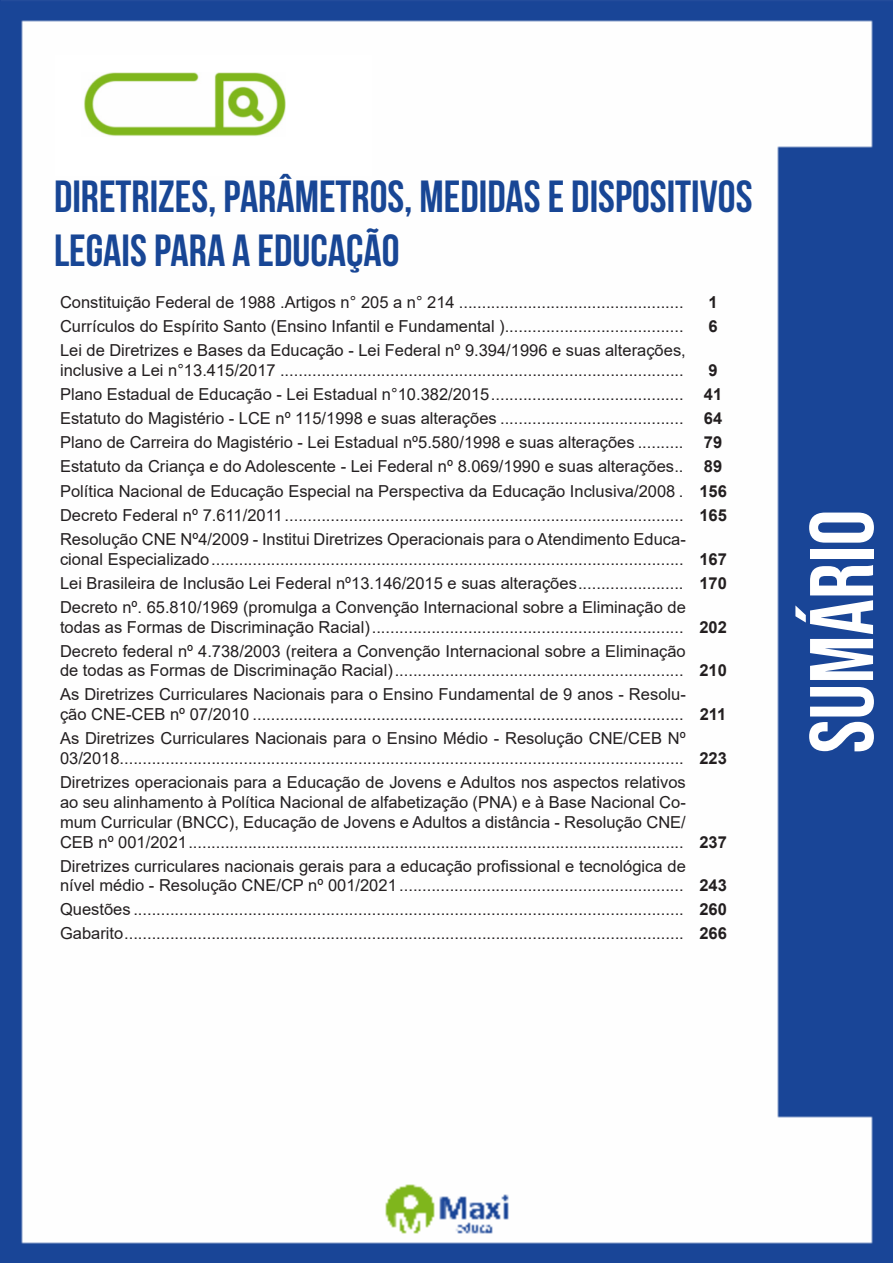
<style>
.page{position:relative;width:893px;height:1263px;background:#fff}
.page>*{position:absolute;margin:0;border:0;box-sizing:border-box;transform-origin:0 0}
.t1{font:90px "Bebas Neue";color:#fff}
.t2{font:700 45px "Bebas Neue";color:#184695}
.ALTERNATIVAS{font:16.5px/19.8px "Arial";color:#231f20}
.INDICE{font:700 16.5px "Arial";color:#231f20}
</style>
<div class="page">
<img style="left:0;top:0;width:893px;height:1263px">
<div style="left:55px;top:55px;width:317px;height:121px;background:#fff"></div>
<img style="left:84px;top:72px;width:201px;height:64px">
<p class="t2" style="left:54px;top:172px;width:700px">DIRETRIZES, PARÂMETROS, MEDIDAS E DISPOSITIVOS</p>
<p class="t2" style="left:54px;top:226px;width:347px">LEGAIS PARA A EDUCAÇÃO</p>
<p class="ALTERNATIVAS" style="left:60px;top:292px;width:625px">Constituição Federal de 1988 .Artigos n° 205 a n° 214 .................................................</p>
<p class="INDICE" style="left:708px;top:290px;width:11px">1</p>
<p class="ALTERNATIVAS" style="left:60px;top:316px;width:625px">Currículos do Espírito Santo (Ensino Infantil e Fundamental ).......................................</p>
<p class="INDICE" style="left:708px;top:314px;width:11px">6</p>
<p class="ALTERNATIVAS" style="left:60px;top:340px;width:627px">Lei de Diretrizes e Bases da Educação - Lei Federal nº 9.394/1996 e suas alterações, inclusive a Lei n°13.415/2017 ........................................................................................</p>
<p class="INDICE" style="left:708px;top:358px;width:11px">9</p>
<p class="ALTERNATIVAS" style="left:60px;top:384px;width:625px">Plano Estadual de Educação - Lei Estadual n°10.382/2015..........................................</p>
<p class="INDICE" style="left:704px;top:382px;width:20px">41</p>
<p class="ALTERNATIVAS" style="left:60px;top:408px;width:625px">Estatuto do Magistério - LCE nº 115/1998 e suas alterações ........................................</p>
<p class="INDICE" style="left:704px;top:406px;width:20px">64</p>
<p class="ALTERNATIVAS" style="left:60px;top:432px;width:625px">Plano de Carreira do Magistério - Lei Estadual nº5.580/1998 e suas alterações ..........</p>
<p class="INDICE" style="left:704px;top:430px;width:20px">79</p>
<p class="ALTERNATIVAS" style="left:60px;top:456px;width:625px">Estatuto da Criança e do Adolescente - Lei Federal nº 8.069/1990 e suas alterações..</p>
<p class="INDICE" style="left:704px;top:454px;width:20px">89</p>
<p class="ALTERNATIVAS" style="left:60px;top:481px;width:625px">Política Nacional de Educação Especial na Perspectiva da Educação Inclusiva/2008 .</p>
<p class="INDICE" style="left:699px;top:479px;width:29px">156</p>
<p class="ALTERNATIVAS" style="left:60px;top:505px;width:625px">Decreto Federal nº 7.611/2011.......................................................................................</p>
<p class="INDICE" style="left:699px;top:503px;width:29px">165</p>
<p class="ALTERNATIVAS" style="left:60px;top:529px;width:627px">Resolução CNE Nº4/2009 - Institui Diretrizes Operacionais para o Atendimento Educa&shy;cional Especializado.......................................................................................................</p>
<p class="INDICE" style="left:699px;top:547px;width:29px">167</p>
<p class="ALTERNATIVAS" style="left:60px;top:573px;width:625px">Lei Brasileira de Inclusão Lei Federal nº13.146/2015 e suas alterações.......................</p>
<p class="INDICE" style="left:699px;top:571px;width:29px">170</p>
<p class="ALTERNATIVAS" style="left:60px;top:597px;width:627px">Decreto nº. 65.810/1969 (promulga a Convenção Internacional sobre a Eliminação de todas as Formas de Discriminação Racial)....................................................................</p>
<p class="INDICE" style="left:699px;top:615px;width:29px">202</p>
<p class="ALTERNATIVAS" style="left:60px;top:641px;width:627px">Decreto federal nº 4.738/2003 (reitera a Convenção Internacional sobre a Eliminação de todas as Formas de Discriminação Racial)...............................................................</p>
<p class="ALTERNATIVAS" style="left:60px;top:685px;width:627px">As Diretrizes Curriculares Nacionais para o Ensino Fundamental de 9 anos - Resolu&shy;ção CNE-CEB nº 07/2010 ..............................................................................................</p>
<p class="ALTERNATIVAS" style="left:60px;top:728px;width:627px">As Diretrizes Curriculares Nacionais para o Ensino Médio - Resolução CNE/CEB Nº<br>03/2018...........................................................................................................................</p>
<p class="ALTERNATIVAS" style="left:60px;top:772px;width:627px;text-align:justify">Diretrizes operacionais para a Educação de Jovens e Adultos nos aspectos relativos ao seu alinhamento à Política Nacional de alfabetização (PNA) e à Base Nacional Co&shy;mum Curricular (BNCC), Educação de Jovens e Adultos a distância - Resolução CNE/ CEB nº 001/2021............................................................................................................</p>
<p class="ALTERNATIVAS" style="left:60px;top:856px;width:627px">Diretrizes curriculares nacionais gerais para a educação profissional e tecnológica de nível médio - Resolução CNE/CP nº 001/2021 ..............................................................</p>
<p class="INDICE" style="left:699px;top:659px;width:29px">210</p>
<p class="INDICE" style="left:700px;top:703px;width:28px">211</p>
<p class="INDICE" style="left:699px;top:747px;width:29px">223</p>
<p class="INDICE" style="left:699px;top:830px;width:29px">237</p>
<p class="INDICE" style="left:699px;top:874px;width:29px">243</p>
<p class="ALTERNATIVAS" style="left:60px;top:899px;width:625px">Questões ........................................................................................................................</p>
<p class="INDICE" style="left:699px;top:898px;width:29px">260</p>
<p class="ALTERNATIVAS" style="left:60px;top:923px;width:625px">Gabarito..........................................................................................................................</p>
<p class="INDICE" style="left:699px;top:922px;width:29px">266</p>
<h1 class="t1" style="left:791px;top:753px;width:245px;rotate:-90deg">sumário</h1>
</div>
